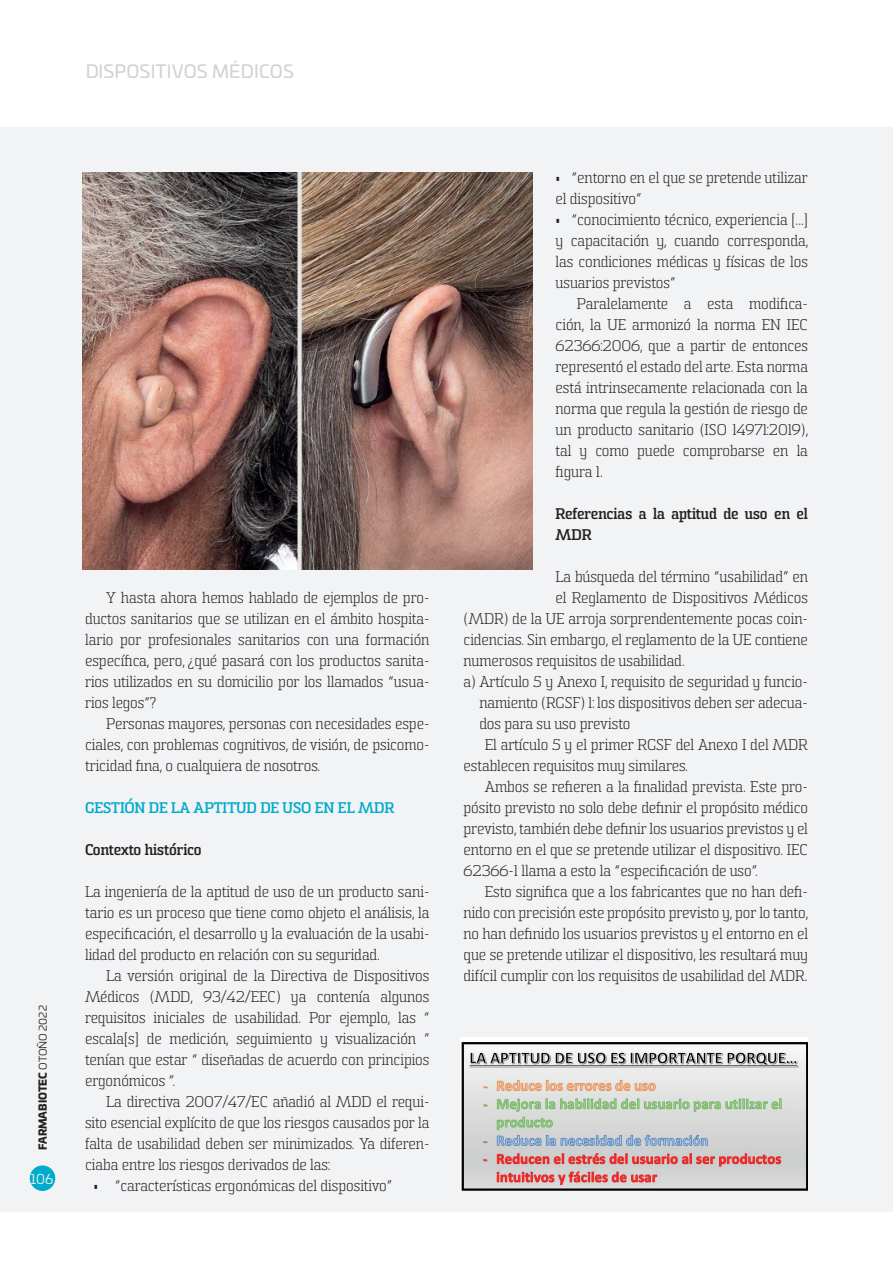
<style>
.page{position:relative;width:893px;height:1263px;background:#fff}
.page>*{position:absolute;margin:0;border:0;box-sizing:border-box;transform-origin:0 0}
.t1{font:18px "Univia Pro";letter-spacing:.01em;color:#d1d2d4}
.t2{font:300 15px/21px "Sommet Slab";color:#231f20;text-align:justify}
.t3{font:700 15px/21px "Sommet Slab";color:#231f20}
.t4{font:700 15px "Sommet Slab";color:#00abcd}
.t5{font:13.5px "Univia Pro";color:#f2f3f4}
.t6{font:900 10.5px "Univia Pro";color:#231f20}
.s1{font-weight:400}
</style>
<div class="page">
<div style="left:0;top:128px;width:893px;height:1084px;background:#f2f3f4"></div>
<img style="left:460px;top:1037px;width:348px;height:154px">
<img style="left:83px;top:172px;width:450px;height:397px">
<div style="left:30px;top:1165px;width:25px;height:26px;background:#00abcd;border-radius:50%"></div>
<p class="t1" style="left:85px;top:57px;width:210px">DISPOSITIVOS MÉDICOS</p>
<p class="t6" style="left:34px;top:1150px;width:146px;rotate:-90deg">FARMABIOTEC <span class="s1">OTOÑO 2022</span></p>
<p class="t5" style="left:30px;top:1169px;width:24px">106</p>
<p class="t2" style="left:85px;top:587px;width:346px;text-indent:21px">Y hasta ahora hemos hablado de ejemplos de pro&shy;ductos sanitarios que se utilizan en el ámbito hospita&shy;lario por profesionales sanitarios con una formación específica, pero, ¿qué pasará con los productos sanita&shy;rios utilizados en su domicilio por los llamados “usua&shy;rios legos”?</p>
<p class="t2" style="left:85px;top:713px;width:346px;text-indent:21px">Personas mayores, personas con necesidades espe&shy;ciales, con problemas cognitivos, de visión, de psicomo&shy;tricidad fina, o cualquiera de nosotros.</p>
<p class="t4" style="left:85px;top:798px;width:311px">GESTIÓN DE LA APTITUD DE USO EN EL MDR</p>
<p class="t3" style="left:85px;top:839px;width:118px">Contexto histórico</p>
<p class="t2" style="left:85px;top:881px;width:346px">La ingeniería de la aptitud de uso de un producto sani&shy;tario es un proceso que tiene como objeto el análisis, la especificación, el desarrollo y la evaluación de la usabi&shy;lidad del producto en relación con su seguridad.</p>
<p class="t2" style="left:85px;top:965px;width:346px;text-indent:21px">La versión original de la Directiva de Dispositivos Médicos (MDD, 93/42/EEC) ya contenía algunos requisitos iniciales de usabilidad. Por ejemplo, las “ escala[s] de medición, seguimiento y visualización ” tenían que estar “ diseñadas de acuerdo con principios ergonómicos ”.</p>
<p class="t2" style="left:85px;top:1091px;width:346px;text-indent:21px">La directiva 2007/47/EC añadió al MDD el requi&shy;sito esencial explícito de que los riesgos causados por la falta de usabilidad deben ser minimizados. Ya diferen&shy;ciaba entre los riesgos derivados de las:</p>
<p class="t2" style="left:94px;top:1175px;width:300px">• “características ergonómicas del dispositivo”</p>
<p class="t2" style="left:555px;top:167px;width:254px">• “entorno en el que se pretende utilizar el dispositivo”</p>
<p class="t2" style="left:555px;top:209px;width:254px">• “conocimiento técnico, experiencia [...] y capacitación y, cuando corresponda, las condiciones médicas y físicas de los usuarios previstos”</p>
<p class="t2" style="left:555px;top:293px;width:254px;text-indent:21px">Paralelamente a esta modifica&shy;ción, la UE armonizó la norma EN IEC 62366:2006, que a partir de entonces representó el estado del arte. Esta norma está intrinsecamente relacionada con la norma que regula la gestión de riesgo de un producto sanitario (ISO 14971:2019), tal y como puede comprobarse en la figura 1.</p>
<p class="t3" style="left:555px;top:503px;width:254px">Referencias a la aptitud de uso en el<br>MDR</p>
<p class="t2" style="left:555px;top:566px;width:254px">La búsqueda del término “usabilidad” en</p>
<p class="t2" style="left:555px;top:587px;width:254px">el Reglamento de Dispositivos Médicos</p>
<p class="t2" style="left:463px;top:608px;width:346px">(MDR) de la UE arroja sorprendentemente pocas coin-</p>
<p class="t2" style="left:463px;top:629px;width:346px">cidencias. Sin embargo, el reglamento de la UE contiene</p>
<p class="t2" style="left:463px;top:650px;width:223px">numerosos requisitos de usabilidad.</p>
<p class="t2" style="left:463px;top:671px;width:346px">a) Artículo 5 y Anexo I, requisito de seguridad y funcio-</p>
<p class="t2" style="left:479px;top:692px;width:330px">namiento (RGSF) 1: los dispositivos deben ser adecua-</p>
<p class="t2" style="left:479px;top:713px;width:153px">dos para su uso previsto</p>
<p class="t2" style="left:485px;top:734px;width:325px">El artículo 5 y el primer RGSF del Anexo I del MDR</p>
<p class="t2" style="left:463px;top:755px;width:226px">establecen requisitos muy similares.</p>
<p class="t2" style="left:485px;top:776px;width:325px">Ambos se refieren a la finalidad prevista. Este pro-</p>
<p class="t2" style="left:463px;top:797px;width:346px">pósito previsto no solo debe definir el propósito médico</p>
<p class="t2" style="left:463px;top:818px;width:346px">previsto, también debe definir los usuarios previstos y el</p>
<p class="t2" style="left:463px;top:839px;width:346px">entorno en el que se pretende utilizar el dispositivo. IEC</p>
<p class="t2" style="left:463px;top:860px;width:296px">62366-1 llama a esto la “especificación de uso”.</p>
<p class="t2" style="left:485px;top:881px;width:325px">Esto significa que a los fabricantes que no han defi-</p>
<p class="t2" style="left:463px;top:902px;width:346px">nido con precisión este propósito previsto y, por lo tanto,</p>
<p class="t2" style="left:463px;top:923px;width:346px">no han definido los usuarios previstos y el entorno en el</p>
<p class="t2" style="left:463px;top:944px;width:346px">que se pretende utilizar el dispositivo, les resultará muy</p>
<p class="t2" style="left:463px;top:965px;width:345px">difícil cumplir con los requisitos de usabilidad del MDR.</p>
</div>
